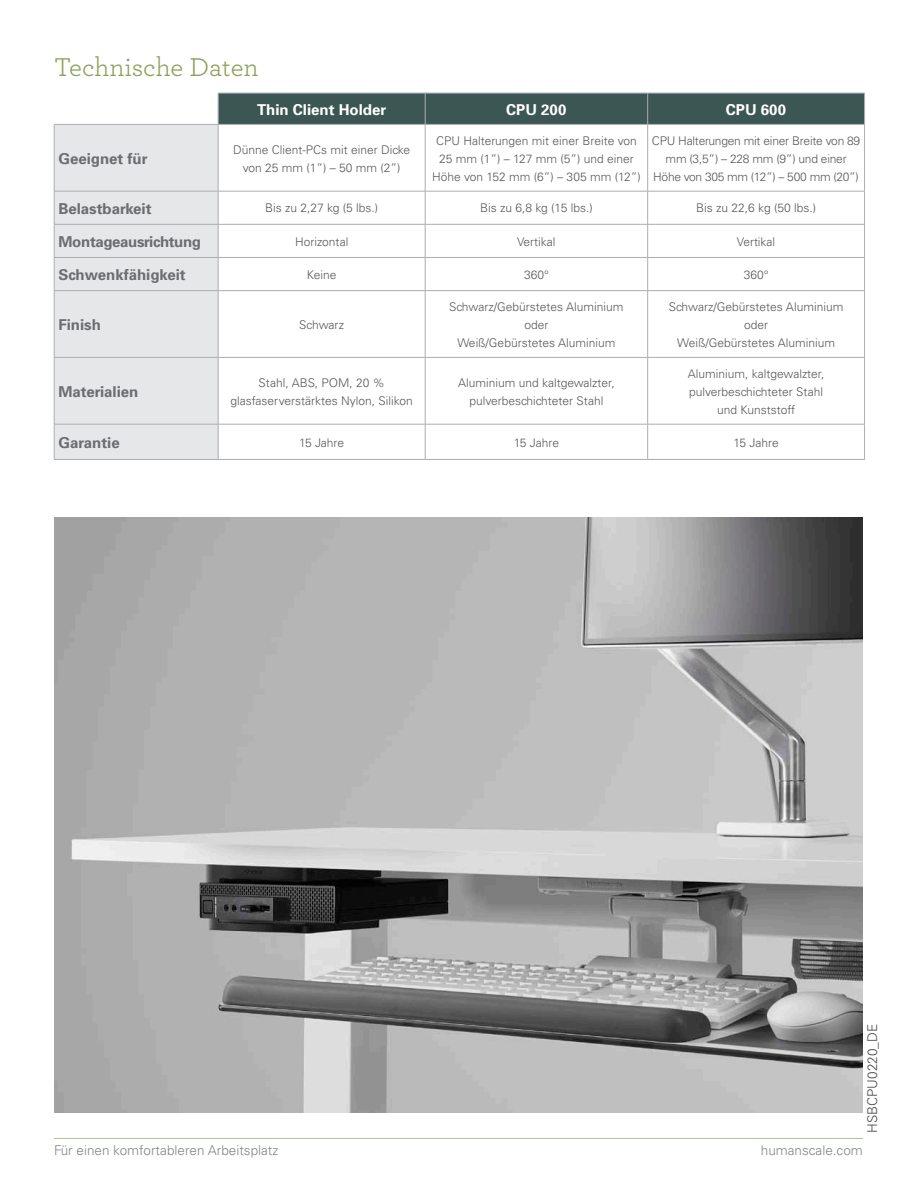
<style>
.page{position:relative;width:918px;height:1188px;background:#fff}
.page>*{position:absolute;margin:0;border:0;box-sizing:border-box;transform-origin:0 0}
.t1{font:27px "Archer";color:#8ba059}
.t2{font:700 15px "Univers";color:#6c6d70}
.t3{font:700 15px "Univers";color:#fff}
.t4{font:700 15px "Univers";letter-spacing:-.02em;color:#6c6d70}
.t5{font:300 13.5px "Univers";color:#828487}
.t6{font:300 13.5px "Univers";color:#4b4c4d}
.t7{font:300 12px/18px "Univers";color:#57585a;text-align:center}
.t8{font:300 12px/18px "Univers";letter-spacing:-.02em;color:#57585a;text-align:center}
</style>
<div class="page">
<hr style="left:54px;top:1138px;width:809px;height:1px;background:#afc39d">
<div style="left:219px;top:94px;width:645px;height:30px;background:#3c5753"></div>
<div style="left:55px;top:125px;width:163px;height:334px;background:#e6e7e9"></div>
<hr style="left:218px;top:93px;width:207px;height:1px;background:#acadb1">
<hr style="left:218px;top:93px;width:1px;height:31px;background:#acadb1">
<hr style="left:425px;top:93px;width:223px;height:1px;background:#acadb1">
<hr style="left:425px;top:93px;width:1px;height:31px;background:#acadb1">
<hr style="left:648px;top:93px;width:217px;height:1px;background:#acadb1">
<hr style="left:647px;top:93px;width:1px;height:31px;background:#acadb1">
<hr style="left:864px;top:93px;width:1px;height:31px;background:#acadb1">
<hr style="left:54px;top:124px;width:164px;height:1px;background:#acadb1">
<hr style="left:54px;top:125px;width:1px;height:66px;background:#acadb1">
<hr style="left:218px;top:124px;width:207px;height:1px;background:#acadb1">
<hr style="left:218px;top:125px;width:1px;height:66px;background:#acadb1">
<hr style="left:425px;top:124px;width:223px;height:1px;background:#acadb1">
<hr style="left:425px;top:125px;width:1px;height:66px;background:#acadb1">
<hr style="left:648px;top:124px;width:217px;height:1px;background:#acadb1">
<hr style="left:647px;top:125px;width:1px;height:66px;background:#acadb1">
<hr style="left:864px;top:125px;width:1px;height:66px;background:#acadb1">
<hr style="left:54px;top:191px;width:164px;height:1px;background:#acadb1">
<hr style="left:54px;top:191px;width:1px;height:33px;background:#acadb1">
<hr style="left:218px;top:191px;width:207px;height:1px;background:#acadb1">
<hr style="left:218px;top:191px;width:1px;height:33px;background:#acadb1">
<hr style="left:425px;top:191px;width:223px;height:1px;background:#acadb1">
<hr style="left:425px;top:191px;width:1px;height:33px;background:#acadb1">
<hr style="left:648px;top:191px;width:217px;height:1px;background:#acadb1">
<hr style="left:647px;top:191px;width:1px;height:33px;background:#acadb1">
<hr style="left:864px;top:191px;width:1px;height:33px;background:#acadb1">
<hr style="left:54px;top:224px;width:164px;height:1px;background:#acadb1">
<hr style="left:54px;top:225px;width:1px;height:32px;background:#acadb1">
<hr style="left:218px;top:224px;width:207px;height:1px;background:#acadb1">
<hr style="left:218px;top:225px;width:1px;height:32px;background:#acadb1">
<hr style="left:425px;top:224px;width:223px;height:1px;background:#acadb1">
<hr style="left:425px;top:225px;width:1px;height:32px;background:#acadb1">
<hr style="left:648px;top:224px;width:217px;height:1px;background:#acadb1">
<hr style="left:647px;top:225px;width:1px;height:32px;background:#acadb1">
<hr style="left:864px;top:225px;width:1px;height:32px;background:#acadb1">
<hr style="left:54px;top:257px;width:164px;height:1px;background:#acadb1">
<hr style="left:54px;top:258px;width:1px;height:32px;background:#acadb1">
<hr style="left:218px;top:257px;width:207px;height:1px;background:#acadb1">
<hr style="left:218px;top:258px;width:1px;height:32px;background:#acadb1">
<hr style="left:425px;top:257px;width:223px;height:1px;background:#acadb1">
<hr style="left:425px;top:258px;width:1px;height:32px;background:#acadb1">
<hr style="left:648px;top:257px;width:217px;height:1px;background:#acadb1">
<hr style="left:647px;top:258px;width:1px;height:32px;background:#acadb1">
<hr style="left:864px;top:258px;width:1px;height:32px;background:#acadb1">
<hr style="left:54px;top:290px;width:164px;height:1px;background:#acadb1">
<hr style="left:54px;top:291px;width:1px;height:66px;background:#acadb1">
<hr style="left:218px;top:290px;width:207px;height:1px;background:#acadb1">
<hr style="left:218px;top:291px;width:1px;height:66px;background:#acadb1">
<hr style="left:425px;top:290px;width:223px;height:1px;background:#acadb1">
<hr style="left:425px;top:291px;width:1px;height:66px;background:#acadb1">
<hr style="left:648px;top:290px;width:217px;height:1px;background:#acadb1">
<hr style="left:647px;top:291px;width:1px;height:66px;background:#acadb1">
<hr style="left:864px;top:291px;width:1px;height:66px;background:#acadb1">
<hr style="left:54px;top:357px;width:164px;height:1px;background:#acadb1">
<hr style="left:54px;top:358px;width:1px;height:66px;background:#acadb1">
<hr style="left:218px;top:357px;width:207px;height:1px;background:#acadb1">
<hr style="left:218px;top:358px;width:1px;height:66px;background:#acadb1">
<hr style="left:425px;top:357px;width:223px;height:1px;background:#acadb1">
<hr style="left:425px;top:358px;width:1px;height:66px;background:#acadb1">
<hr style="left:648px;top:357px;width:217px;height:1px;background:#acadb1">
<hr style="left:647px;top:358px;width:1px;height:66px;background:#acadb1">
<hr style="left:864px;top:358px;width:1px;height:66px;background:#acadb1">
<hr style="left:54px;top:424px;width:164px;height:1px;background:#acadb1">
<hr style="left:54px;top:424px;width:1px;height:35px;background:#acadb1">
<hr style="left:218px;top:424px;width:207px;height:1px;background:#acadb1">
<hr style="left:218px;top:424px;width:1px;height:35px;background:#acadb1">
<hr style="left:425px;top:424px;width:223px;height:1px;background:#acadb1">
<hr style="left:425px;top:424px;width:1px;height:35px;background:#acadb1">
<hr style="left:648px;top:424px;width:217px;height:1px;background:#acadb1">
<hr style="left:647px;top:424px;width:1px;height:35px;background:#acadb1">
<hr style="left:864px;top:424px;width:1px;height:35px;background:#acadb1">
<hr style="left:54px;top:459px;width:164px;height:1px;background:#acadb1">
<hr style="left:218px;top:459px;width:207px;height:1px;background:#acadb1">
<hr style="left:425px;top:459px;width:223px;height:1px;background:#acadb1">
<hr style="left:648px;top:459px;width:217px;height:1px;background:#acadb1">
<img style="left:54px;top:518px;width:809px;height:594px">
<p class="t1" style="left:54px;top:48px;width:206px">Technische Daten</p>
<p class="t3" style="left:257px;top:100px;width:131px">Thin Client Holder</p>
<p class="t3" style="left:506px;top:100px;width:62px">CPU 200</p>
<p class="t3" style="left:726px;top:100px;width:62px">CPU 600</p>
<p class="t2" style="left:58px;top:149px;width:91px">Geeignet für</p>
<p class="t7" style="left:233px;top:140px;width:179px">Dünne Client-PCs mit einer Dicke von 25 mm (1”) – 50 mm (2”)</p>
<p class="t7" style="left:432px;top:131px;width:210px">CPU Halterungen mit einer Breite von<br>25 mm (1”) – 127 mm (5”) und einer<br>Höhe von 152 mm (6”) – 305 mm (12”)</p>
<p class="t8" style="left:652px;top:131px;width:210px">CPU Halterungen mit einer Breite von 89 mm (3,5”) – 228 mm (9”) und einer<br>Höhe von 305 mm (12”) – 500 mm (20”)</p>
<p class="t2" style="left:58px;top:199px;width:95px">Belastbarkeit</p>
<p class="t7" style="left:265px;top:199px;width:115px">Bis zu 2,27 kg (5 lbs.)</p>
<p class="t7" style="left:480px;top:199px;width:114px">Bis zu 6,8 kg (15 lbs.)</p>
<p class="t7" style="left:696px;top:199px;width:121px">Bis zu 22,6 kg (50 lbs.)</p>
<p class="t4" style="left:58px;top:232px;width:144px">Montageausrichtung</p>
<p class="t7" style="left:295px;top:232px;width:55px">Horizontal</p>
<p class="t7" style="left:517px;top:232px;width:40px">Vertikal</p>
<p class="t7" style="left:737px;top:232px;width:40px">Vertikal</p>
<p class="t2" style="left:58px;top:266px;width:129px">Schwenkfähigkeit</p>
<p class="t7" style="left:307px;top:266px;width:31px">Keine</p>
<p class="t7" style="left:524px;top:266px;width:26px">360°</p>
<p class="t7" style="left:744px;top:266px;width:26px">360°</p>
<p class="t2" style="left:58px;top:316px;width:44px">Finish</p>
<p class="t7" style="left:299px;top:316px;width:46px">Schwarz</p>
<p class="t7" style="left:449px;top:298px;width:176px">Schwarz/Gebürstetes Aluminium</p>
<p class="t7" style="left:524px;top:316px;width:26px">oder</p>
<p class="t7" style="left:457px;top:334px;width:159px">Weiß/Gebürstetes Aluminium</p>
<p class="t7" style="left:669px;top:298px;width:176px">Schwarz/Gebürstetes Aluminium</p>
<p class="t7" style="left:744px;top:316px;width:26px">oder</p>
<p class="t7" style="left:677px;top:334px;width:159px">Weiß/Gebürstetes Aluminium</p>
<p class="t2" style="left:58px;top:382px;width:81px">Materialien</p>
<p class="t7" style="left:230px;top:373px;width:184px">Stahl, ABS, POM, 20 % glasfaserverstärktes Nylon, Silikon</p>
<p class="t7" style="left:458px;top:373px;width:158px">Aluminium und kaltgewalzter, pulverbeschichteter Stahl</p>
<p class="t7" style="left:688px;top:364px;width:138px">Aluminium, kaltgewalzter, pulverbeschichteter Stahl und Kunststoff</p>
<p class="t2" style="left:58px;top:433px;width:63px">Garantie</p>
<p class="t7" style="left:299px;top:433px;width:47px">15 Jahre</p>
<p class="t7" style="left:514px;top:433px;width:47px">15 Jahre</p>
<p class="t7" style="left:734px;top:433px;width:47px">15 Jahre</p>
<p class="t6" style="left:864px;top:1133px;width:110px;rotate:-90deg">HSBCPU0220_DE</p>
<p class="t5" style="left:54px;top:1142px;width:226px">Fü r einen komfortableren Arbeitsplatz</p>
<p class="t5" style="left:761px;top:1142px;width:104px">humanscale.com</p>
</div>
